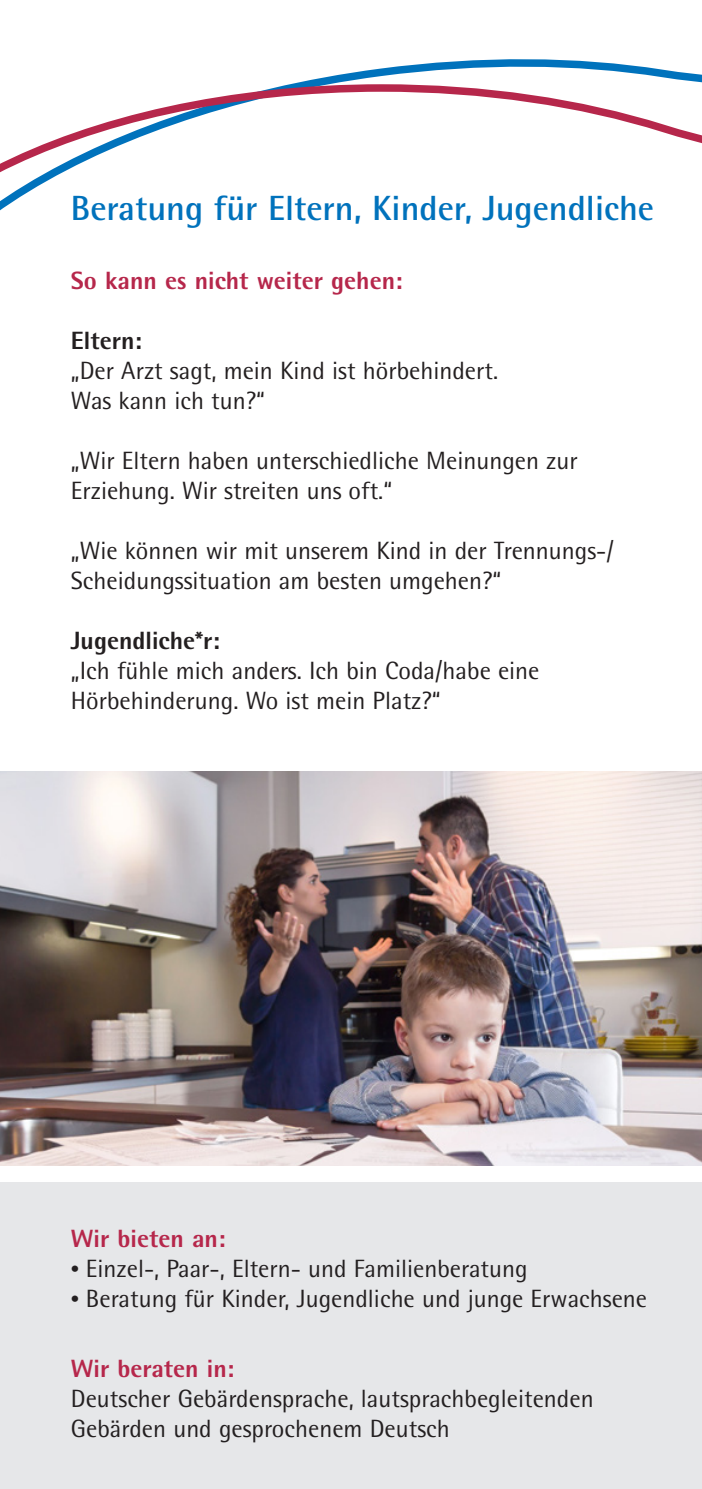
<style>
.page{position:relative;width:702px;height:1489px;background:#fff}
.page>*{position:absolute;margin:0;border:0;box-sizing:border-box;transform-origin:0 0}
.Head{font:700 35px "Rotis Semi Sans";color:#0072bc}
.Brot{font:25px/30px "Rotis Semi Sans";color:#231f20}
.Subhead{font:800 25px "Rotis Semi Sans";color:#b6274b}
.Brot-2{font:800 25px "Rotis Semi Sans";color:#231f20}
.s1{font-weight:300;font-size:17.5px}
</style>
<div class="page">
<div style="left:0;top:1182px;width:702px;height:306px;background:#e6e7e9"></div>
<svg style="left:0;top:59px;width:702px;height:152px"></svg>
<img style="left:0;top:771px;width:702px;height:394px">
<p class="Head" style="left:71px;top:187px;width:584px">Beratung für Eltern, Kinder, Jugendliche</p>
<p class="Subhead" style="left:71px;top:264px;width:333px">So kann es nicht weiter gehen:</p>
<p class="Brot-2" style="left:71px;top:324px;width:72px">Eltern:</p>
<p class="Brot" style="left:71px;top:355px;width:429px">„Der Arzt sagt, mein Kind ist hörbehindert.<br>Was kann ich tun?“</p>
<p class="Brot" style="left:71px;top:445px;width:508px">„Wir Eltern haben unterschiedliche Meinungen zur<br>Erziehung. Wir streiten uns oft.“</p>
<p class="Brot" style="left:71px;top:535px;width:544px">„Wie können wir mit unserem Kind in der Trennungs-/<br>Scheidungssituation am besten umgehen?“</p>
<p class="Brot-2" style="left:71px;top:624px;width:150px">Jugendliche*r:</p>
<p class="Brot" style="left:71px;top:655px;width:470px">„Ich fühle mich anders. Ich bin Coda/habe eine<br>Hörbehinderung. Wo ist mein Platz?“</p>
<p class="Subhead" style="left:71px;top:1222px;width:156px">Wir bieten an:</p>
<p class="Brot" style="left:71px;top:1253px;width:458px"><span class="s1">•</span> Einzel-, Paar-, Eltern- und Familienberatung</p>
<p class="Brot" style="left:71px;top:1283px;width:577px"><span class="s1">•</span> Beratung für Kinder, Jugendliche und junge Erwachsene</p>
<p class="Subhead" style="left:71px;top:1352px;width:165px">Wir beraten in:</p>
<p class="Brot" style="left:71px;top:1383px;width:524px">Deutscher Gebärdensprache, lautsprachbegleitenden<br>Gebärden und gesprochenem Deutsch</p>
</div>
